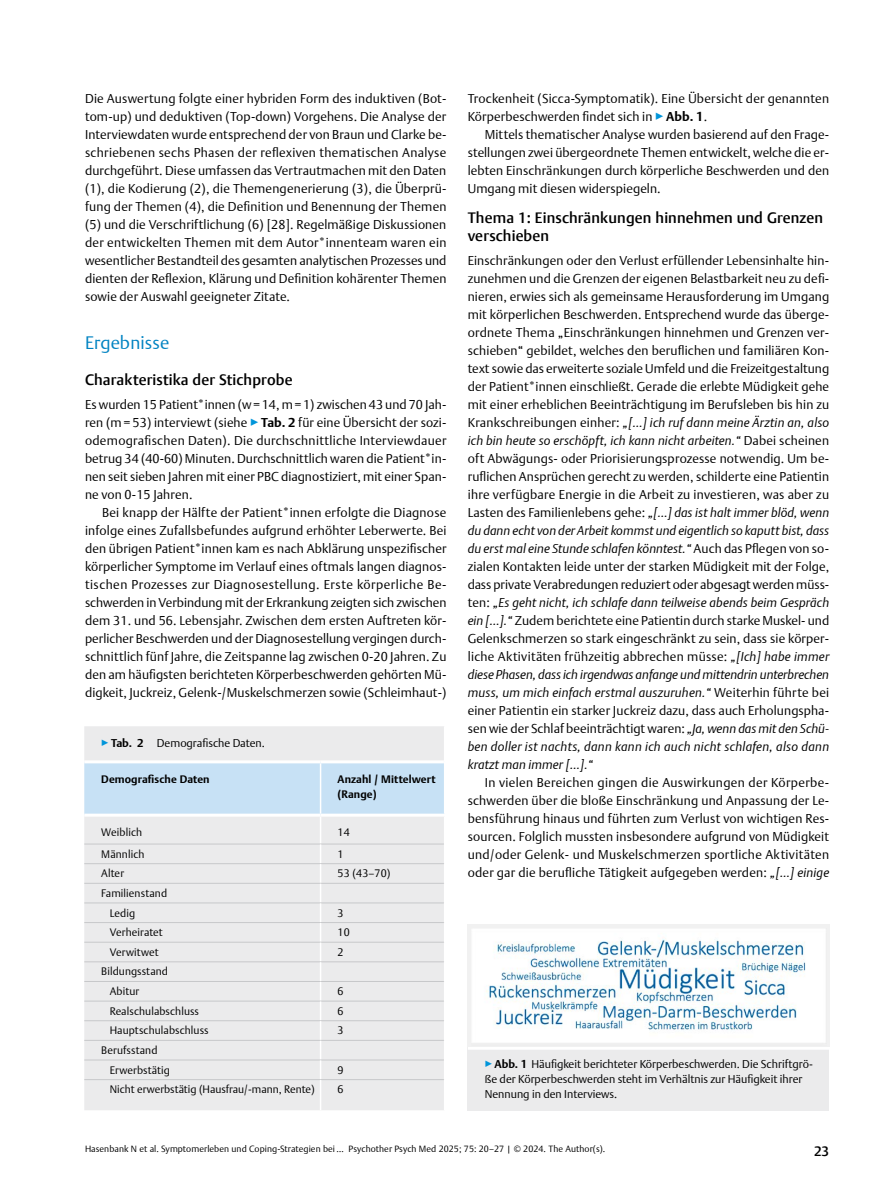
<style>
.page{position:relative;width:893px;height:1191px;background:#fff}
.page>*{position:absolute;margin:0;border:0;box-sizing:border-box;transform-origin:0 0}
.t1{font:300 18px "Thieme Argo 2011";letter-spacing:.01em;color:#0083c2}
.t2{font:500 15px/18px "Thieme Argo 2011";letter-spacing:.01em;color:#000}
.t3{font:500 13.5px "Thieme Argo 2011";color:#000}
.t4{font:300 12.75px/18px "Thieme Argo 2011";letter-spacing:.01em;color:#000;text-align:justify}
.t5{font:300 11.25px/15px "Thieme Argo 2011";color:#000}
.t6{font:300 10.8px/19.6px "Thieme Argo 2011";letter-spacing:.01em;color:#000}
.t7{font:700 10.8px/15px "Thieme Argo 2011";letter-spacing:.01em;color:#000}
.t8{font:300 9px "Thieme Argo 2011";letter-spacing:.01em;color:#000}
.s1{color:#0095da}
.s2{font-weight:700}
.s3{font-style:italic}
</style>
<div class="page">
<div style="left:84px;top:726px;width:360px;height:384px;background:#ebebec"></div>
<hr style="left:84px;top:760px;width:237px;height:3px;background:#fff">
<hr style="left:321px;top:760px;width:123px;height:3px;background:#fff">
<svg style="left:84px;top:762px;width:360px;height:317px;background:#e4e8ec"></svg>
<hr style="left:84px;top:1079px;width:237px;height:1px;background:#c7c8ca">
<hr style="left:321px;top:1079px;width:123px;height:1px;background:#c7c8ca">
<hr style="left:320px;top:1080px;width:1px;height:30px;background:#fff">
<div style="left:468px;top:1046px;width:361px;height:64px;background:#ebebec"></div>
<hr style="left:468px;top:1046px;width:361px;height:3px;background:#fff">
<img style="left:468px;top:925px;width:361px;height:121px">
<p class="t4" style="left:85px;top:89px;width:363px">Die Auswertung folgte einer hybriden Form des induktiven (Bot&shy;tom-up) und deduktiven (Top-down) Vorgehens. Die Analyse der Interviewdaten wurde entsprechend der von Braun und Clarke be&shy;schriebenen sechs Phasen der reflexiven thematischen Analyse durchgeführt. Diese umfassen das Vertrautmachen mit den Daten (1), die Kodierung (2), die Themengenerierung (3), die Überprü&shy;fung der Themen (4), die Definition und Benennung der Themen (5) und die Verschriftlichung (6) [28]. Regelmäßige Diskussionen der entwickelten Themen mit dem Autor*innenteam waren ein wesentlicher Bestandteil des gesamten analytischen Prozesses und dienten der Reflexion, Klärung und Definition kohärenter Themen sowie der Auswahl geeigneter Zitate.</p>
<h1 class="t1" style="left:85px;top:331px;width:86px">Ergebnisse</h1>
<p class="t2" style="left:85px;top:370px;width:209px">Charakteristika der Stichprobe</p>
<p class="t4" style="left:85px;top:395px;width:363px">Es wurden 15 Patient*innen (w=14, m=1) zwischen 43 und 70 Jah&shy;ren (m= 53) interviewt (siehe <span class="s1">▶</span><span class="s2">Tab. 2</span> für eine Übersicht der sozi&shy;odemografischen Daten). Die durchschnittliche Interviewdauer betrug 34 (40-60) Minuten. Durchschnittlich waren die Patient*in&shy;nen seit sieben Jahren mit einer PBC diagnostiziert, mit einer Span&shy;ne von 0-15 Jahren.</p>
<p class="t4" style="left:85px;top:503px;width:363px;text-indent:17px">Bei knapp der Hälfte der Patient*innen erfolgte die Diagnose infolge eines Zufallsbefundes aufgrund erhöhter Leberwerte. Bei den übrigen Patient*innen kam es nach Abklärung unspezifischer körperlicher Symptome im Verlauf eines oftmals langen diagnos&shy;tischen Prozesses zur Diagnosestellung. Erste körperliche Be&shy;schwerden in Verbindung mit der Erkrankung zeigten sich zwischen dem 31. und 56. Lebensjahr. Zwischen dem ersten Auftreten kör&shy;perlicher Beschwerden und der Diagnosestellung vergingen durch&shy;schnittlich fünf Jahre, die Zeitspanne lag zwischen 0-20 Jahren. Zu den am häufigsten berichteten Körperbeschwerden gehörten Mü&shy;digkeit, Juckreiz, Gelenk-/Muskelschmerzen sowie (Schleimhaut-)</p>
<p class="t5" style="left:101px;top:735px;width:165px"><span class="s1">▶</span><span class="s2">Tab. 2</span> Demografische Daten.</p>
<p class="t7" style="left:101px;top:771px;width:110px">Demografische Daten</p>
<p class="t7" style="left:338px;top:771px;width:100px">Anzahl / Mittelwert (Range)</p>
<p class="t6" style="left:101px;top:821px;width:42px">Weiblich</p>
<p class="t6" style="left:338px;top:821px;width:14px">14</p>
<p class="t6" style="left:101px;top:843px;width:45px">Männlich</p>
<p class="t6" style="left:338px;top:843px;width:8px">1</p>
<p class="t6" style="left:101px;top:863px;width:24px">Alter</p>
<p class="t6" style="left:338px;top:863px;width:54px">53 (43–70)</p>
<p class="t6" style="left:110px;top:883px;width:59px;text-indent:-8px">Familienstand<br>Ledig</p>
<p class="t6" style="left:338px;top:902px;width:8px">3</p>
<p class="t6" style="left:110px;top:922px;width:55px">Verheiratet</p>
<p class="t6" style="left:338px;top:922px;width:14px">10</p>
<p class="t6" style="left:110px;top:942px;width:50px">Verwitwet</p>
<p class="t6" style="left:338px;top:942px;width:8px">2</p>
<p class="t6" style="left:110px;top:961px;width:60px;text-indent:-8px">Bildungsstand<br>Abitur</p>
<p class="t6" style="left:338px;top:981px;width:8px">6</p>
<p class="t6" style="left:110px;top:1000px;width:91px">Realschulabschluss</p>
<p class="t6" style="left:338px;top:1000px;width:8px">6</p>
<p class="t6" style="left:110px;top:1020px;width:100px">Hauptschulabschluss</p>
<p class="t6" style="left:338px;top:1020px;width:8px">3</p>
<p class="t6" style="left:110px;top:1040px;width:62px;text-indent:-8px">Berufsstand<br>Erwerbstätig</p>
<p class="t6" style="left:338px;top:1059px;width:8px">9</p>
<p class="t6" style="left:110px;top:1079px;width:207px">Nicht erwerbstätig (Hausfrau/-mann, Rente)</p>
<p class="t6" style="left:338px;top:1079px;width:8px">6</p>
<p class="t4" style="left:468px;top:89px;width:363px">Trockenheit (Sicca-Symptomatik). Eine Übersicht der genannten<br>Körperbeschwerden findet sich in <span class="s1">▶</span><span class="s2">Abb. 1</span>.</p>
<p class="t4" style="left:468px;top:125px;width:363px;text-indent:17px">Mittels thematischer Analyse wurden basierend auf den Frage&shy;stellungen zwei übergeordnete Themen entwickelt, welche die er&shy;lebten Einschränkungen durch körperliche Beschwerden und den Umgang mit diesen widerspiegeln.</p>
<p class="t2" style="left:468px;top:208px;width:357px">Thema 1: Einschränkungen hinnehmen und Grenzen verschieben</p>
<p class="t4" style="left:468px;top:251px;width:363px">Einschränkungen oder den Verlust erfüllender Lebensinhalte hin&shy;zunehmen und die Grenzen der eigenen Belastbarkeit neu zu defi&shy;nieren, erwies sich als gemeinsame Herausforderung im Umgang mit körperlichen Beschwerden. Entsprechend wurde das überge&shy;ordnete Thema „Einschränkungen hinnehmen und Grenzen ver&shy;schieben“ gebildet, welches den beruflichen und familiären Kon&shy;text sowie das erweiterte soziale Umfeld und die Freizeitgestaltung der Patient*innen einschließt. Gerade die erlebte Müdigkeit gehe mit einer erheblichen Beeinträchtigung im Berufsleben bis hin zu Krankschreibungen einher: <span class="s3">„[…] ich ruf dann meine Ärztin an, also ich bin heute so erschöpft, ich kann nicht arbeiten.“</span> Dabei scheinen oft Abwägungs- oder Priorisierungsprozesse notwendig. Um be&shy;ruflichen Ansprüchen gerecht zu werden, schilderte eine Patientin ihre verfügbare Energie in die Arbeit zu investieren, was aber zu Lasten des Familienlebens gehe: <span class="s3">„[…] das ist halt immer blöd, wenn du dann echt von der Arbeit kommst und eigentlich so kaputt bist, dass du erst mal eine Stunde schlafen könntest.“</span> Auch das Pflegen von so&shy;zialen Kontakten leide unter der starken Müdigkeit mit der Folge, dass private Verabredungen reduziert oder abgesagt werden müss&shy;ten: <span class="s3">„Es geht nicht, ich schlafe dann teilweise abends beim Gespräch ein […].“</span> Zudem berichtete eine Patientin durch starke Muskel- und Gelenkschmerzen so stark eingeschränkt zu sein, dass sie körper&shy;liche Aktivitäten frühzeitig abbrechen müsse: <span class="s3">„[Ich] habe immer diese Phasen, dass ich irgendwas anfange und mittendrin unterbrechen muss, um mich einfach erstmal auszuruhen.“</span> Weiterhin führte bei einer Patientin ein starker Juckreiz dazu, dass auch Erholungspha&shy;sen wie der Schlaf beeinträchtigt waren: <span class="s3">„Ja, wenn das mit den Schü&shy;ben doller ist nachts, dann kann ich auch nicht schlafen, also dann kratzt man immer […].“</span></p>
<p class="t4" style="left:468px;top:773px;width:363px;text-indent:17px">In vielen Bereichen gingen die Auswirkungen der Körperbe&shy;schwerden über die bloße Einschränkung und Anpassung der Le&shy;bensführung hinaus und führten zum Verlust von wichtigen Res&shy;sourcen. Folglich mussten insbesondere aufgrund von Müdigkeit und/oder Gelenk- und Muskelschmerzen sportliche Aktivitäten oder gar die berufliche Tätigkeit aufgegeben werden: <span class="s3">„[…] einige</span></p>
<p class="t5" style="left:485px;top:1056px;width:330px"><span class="s1">▶</span><span class="s2">Abb. 1</span> Häufigkeit berichteter Körperbeschwerden. Die Schriftgrö&shy;ße der Körperbeschwerden steht im Verhältnis zur Häufigkeit ihrer<br>Nennung in den Interviews.</p>
<p class="t8" style="left:85px;top:1143px;width:522px">Hasenbank N et al. Symptomerleben und Coping-Strategien bei … Psychother Psych Med 2025; 75: 20–27 | © 2024. The Author(s).</p>
<p class="t3" style="left:814px;top:1142px;width:17px">23</p>
</div>
